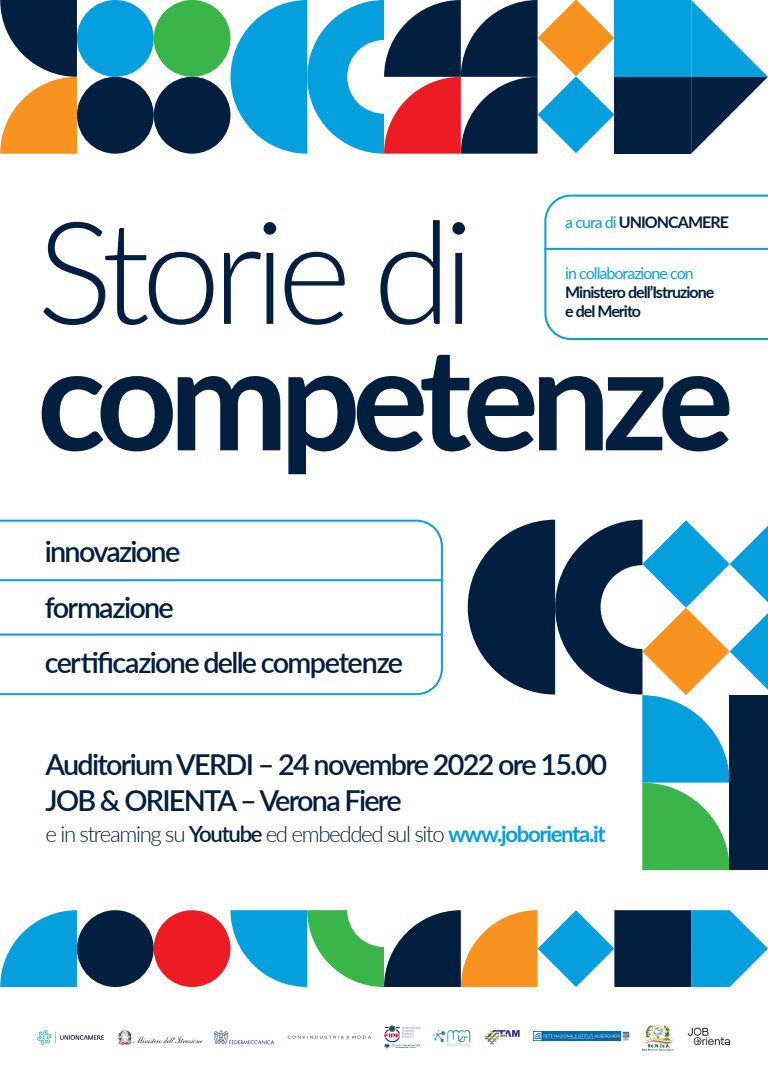
<style>
.page{position:relative;width:768px;height:1087px;background:#fff}
.page>*{position:absolute;margin:0;border:0;box-sizing:border-box;transform-origin:0 0}
.t1{font:700 142.48px "Lato";letter-spacing:-.06em;color:#021f3f}
.t2{font:300 142.48px "Lato";letter-spacing:-.06em;color:#021f3f}
.t3{font:600 28.8px/36px "Lato";letter-spacing:-.06em;color:#021f3f}
.t4{font:300 22.24px "Lato";letter-spacing:-.06em;color:#021f3f}
.t5{font:700 16px/19.2px "Lato";letter-spacing:-.06em;color:#021f3f}
.t6{font:16px "Lato";letter-spacing:-.06em;color:#059fde}
.s1{font-weight:400;color:#059fde}
.s2{font-weight:600}
.s3{font-weight:700;color:#059fde}
</style>
<div class="page">
<svg style="left:0;top:0;width:77px;height:154px"></svg>
<div style="left:77px;top:0;width:77px;height:77px;background:#059fde;border-radius:50%"></div>
<div style="left:154px;top:0;width:77px;height:77px;background:#39b54a;border-radius:50%"></div>
<div style="left:77px;top:77px;width:77px;height:77px;background:#021f3f;border-radius:50%"></div>
<div style="left:154px;top:77px;width:77px;height:77px;background:#021f3f;border-radius:50%"></div>
<div style="left:614px;top:0;width:77px;height:77px;background:#059fde"></div>
<svg style="left:691px;top:0;width:77px;height:154px"></svg>
<div style="left:614px;top:77px;width:77px;height:77px;background:#021f3f"></div>
<svg style="left:0;top:910px;width:77px;height:76px"></svg>
<div style="left:77px;top:909px;width:77px;height:77px;background:#021f3f;border-radius:50%"></div>
<div style="left:154px;top:909px;width:77px;height:77px;background:#ed1c24;border-radius:50%"></div>
<div style="left:614px;top:909px;width:77px;height:77px;background:#021f3f"></div>
<svg style="left:231px;top:910px;width:383px;height:76px"></svg>
<svg style="left:691px;top:910px;width:77px;height:76px"></svg>
<svg style="left:231px;top:0;width:383px;height:154px"></svg>
<svg style="left:468px;top:519px;width:300px;height:350px"></svg>
<svg style="left:544px;top:194px;width:224px;height:146px"></svg>
<svg style="left:0;top:519px;width:443px;height:176px"></svg>
<hr style="left:544px;top:248px;width:224px;height:2px;background:#059fde">
<hr style="left:0;top:579px;width:443px;height:2px;background:#059fde">
<hr style="left:0;top:633px;width:443px;height:2px;background:#059fde">
<img style="left:687px;top:1027px;width:44px;height:19px">
<img style="left:37px;top:1030px;width:67px;height:15px">
<img style="left:643px;top:1024px;width:31px;height:25px">
<img style="left:484px;top:1030px;width:36px;height:15px">
<img style="left:433px;top:1030px;width:38px;height:15px">
<img style="left:214px;top:1030px;width:60px;height:15px">
<img style="left:287px;top:1035px;width:84px;height:5px">
<img style="left:385px;top:1025px;width:35px;height:23px">
<img style="left:118px;top:1030px;width:84px;height:16px">
<img style="left:533px;top:1031px;width:97px;height:9px">
<p class="t5" style="left:565px;top:212px;width:165px"><span class="s1">a cura di</span> UNIONCAMERE</p>
<p class="t6" style="left:565px;top:261px;width:130px">in collaborazione con</p>
<p class="t5" style="left:565px;top:282px;width:151px">Ministero dell’Istruzione e del Merito</p>
<h1 class="t2" style="left:37px;top:173px;width:439px">Storie di</h1>
<h1 class="t1" style="left:37px;top:293px;width:698px">competenze</h1>
<p class="t3" style="left:45px;top:532px;width:137px">innovazione</p>
<p class="t3" style="left:45px;top:588px;width:130px">formazione</p>
<p class="t3" style="left:45px;top:643px;width:360px">certificazione delle competenze</p>
<p class="t3" style="left:45px;top:744px;width:563px">Auditorium VERDI – 24 novembre 2022 ore 15.00<br>JOB &amp; ORIENTA – Verona Fiere</p>
<p class="t4" style="left:45px;top:818px;width:562px">e in streaming su <span class="s2">Youtube</span> ed embedded sul sito <span class="s3">www.joborienta.it</span></p>
</div>
